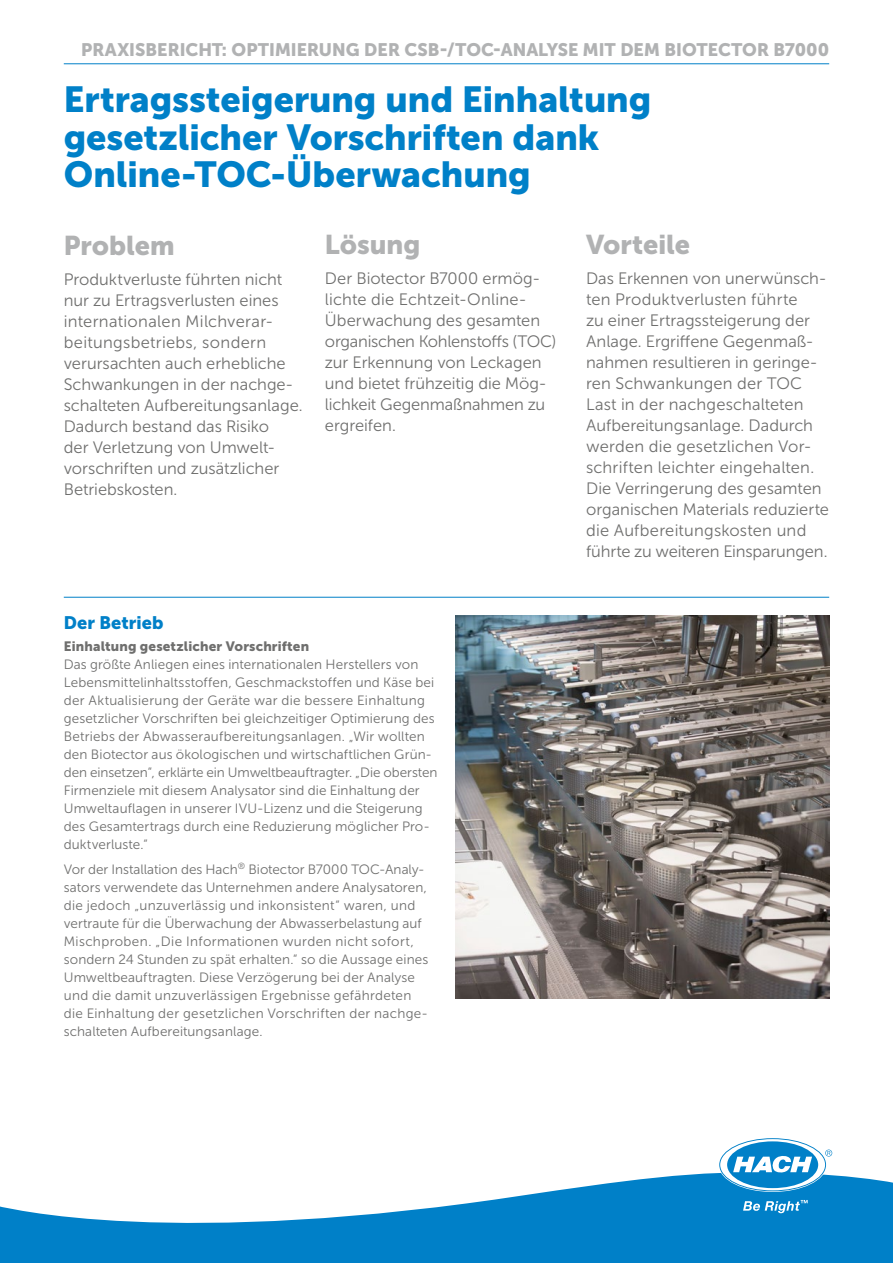
<style>
.page{position:relative;width:893px;height:1263px;background:#fff}
.page>*{position:absolute;margin:0;border:0;box-sizing:border-box;transform-origin:0 0}
.t1{font:36px/37.5px "Museo Sans Cyrl 900";color:#0080c8}
.t2{font:27px "Museo Sans Cyrl 900";color:#b1b2b3}
.t3{font:18px "Museo Sans Cyrl 900";color:#b1b2b3}
.t4{font:18px "Museo Sans Cyrl 900";letter-spacing:.005em;color:#0080c8}
.t5{font:16.5px/21px "Museo Sans Cyrl 300";color:#6f6f6e}
.t6{font:13.5px/18px "Museo Sans Cyrl 300";letter-spacing:.01em;color:#6f6f6e}
.t7{font:13.5px "Museo Sans Cyrl 900";letter-spacing:.01em;color:#6f6f6e}
</style>
<div class="page">
<hr style="left:64px;top:63px;width:765px;height:1px;background:#0080c8">
<hr style="left:64px;top:597px;width:765px;height:1px;background:#0080c8">
<img style="left:455px;top:615px;width:374px;height:384px">
<svg style="left:0;top:1173px;width:893px;height:90px;fill:#0080c8"></svg>
<svg style="left:720px;top:1139px;width:112px;height:51px"></svg>
<svg style="left:743px;top:1200px;width:65px;height:13px"></svg>
<h3 class="t3" style="left:81px;top:39px;width:749px">PRAXISBERICHT: OPTIMIERUNG DER CSB-/TOC-ANALYSE MIT DEM BIOTECTOR B7000</h3>
<h1 class="t1" style="left:64px;top:81px;width:589px">Ertragssteigerung und Einhaltung gesetzlicher Vorschriften dank<br>Online-TOC-Überwachung</h1>
<h2 class="t2" style="left:64px;top:230px;width:112px">Problem</h2>
<p class="t5" style="left:64px;top:269px;width:240px">Produktverluste führten nicht nur zu Ertragsverlusten eines internationalen Milchverar&shy;beitungsbetriebs, sondern verursachten auch erhebliche<br>Schwankungen in der nachge&shy;schalteten Aufbereitungsanlage.<br>Dadurch bestand das Risiko<br>der Verletzung von Umwelt&shy;vorschriften und zusätzlicher<br>Betriebskosten.</p>
<h2 class="t2" style="left:325px;top:229px;width:97px">Lösung</h2>
<p class="t5" style="left:325px;top:268px;width:233px">Der Biotector B7000 ermög&shy;lichte die Echtzeit-Online-<br>Überwachung des gesamten organischen Kohlenstoffs (TOC) zur Erkennung von Leckagen und bietet frühzeitig die Mög&shy;lichkeit Gegenmaßnahmen zu ergreifen.</p>
<h3 class="t4" style="left:64px;top:612px;width:101px">Der Betrieb</h3>
<p class="t7" style="left:64px;top:639px;width:247px">Einhaltung gesetzlicher Vorschriften</p>
<p class="t6" style="left:64px;top:656px;width:375px">Das größte Anliegen eines internationalen Herstellers von Lebensmittelinhaltsstoffen, Geschmackstoffen und Käse bei der Aktualisierung der Geräte war die bessere Einhaltung gesetzlicher Vorschriften bei gleichzeitiger Optimierung des Betriebs der Abwasseraufbereitungsanlagen. „Wir wollten den Biotector aus ökologischen und wirtschaftlichen Grün&shy;den einsetzen“, erklärte ein Umweltbeauftragter. „Die obersten Firmenziele mit diesem Analysator sind die Einhaltung der Umweltauflagen in unserer IVU-Lizenz und die Steigerung des Gesamtertrags durch eine Reduzierung möglicher Pro&shy;duktverluste.“</p>
<p class="t6" style="left:64px;top:860px;width:366px">Vor der Installation des Hach<sup>®</sup> Biotector B7000 TOC-Analy&shy;sators verwendete das Unternehmen andere Analysatoren, die jedoch „unzuverlässig und inkonsistent“ waren, und vertraute für die Überwachung der Abwasserbelastung auf Mischproben. „Die Informationen wurden nicht sofort, sondern 24 Stunden zu spät erhalten.“ so die Aussage eines Umweltbeauftragten. Diese Verzögerung bei der Analyse und die damit unzuverlässigen Ergebnisse gefährdeten die Einhaltung der gesetzlichen Vorschriften der nachge&shy;schalteten Aufbereitungsanlage.</p>
<h2 class="t2" style="left:586px;top:229px;width:106px">Vorteile</h2>
<p class="t5" style="left:586px;top:268px;width:244px">Das Erkennen von unerwünsch&shy;ten Produktverlusten führte<br>zu einer Ertragssteigerung der<br>Anlage. Ergriffene Gegenmaß&shy;nahmen resultieren in geringe&shy;ren Schwankungen der TOC<br>Last in der nachgeschalteten<br>Aufbereitungsanlage. Dadurch werden die gesetzlichen Vor&shy;schriften leichter eingehalten.<br>Die Verringerung des gesamten organischen Materials reduzierte die Aufbereitungskosten und führte zu weiteren Einsparungen.</p>
</div>
